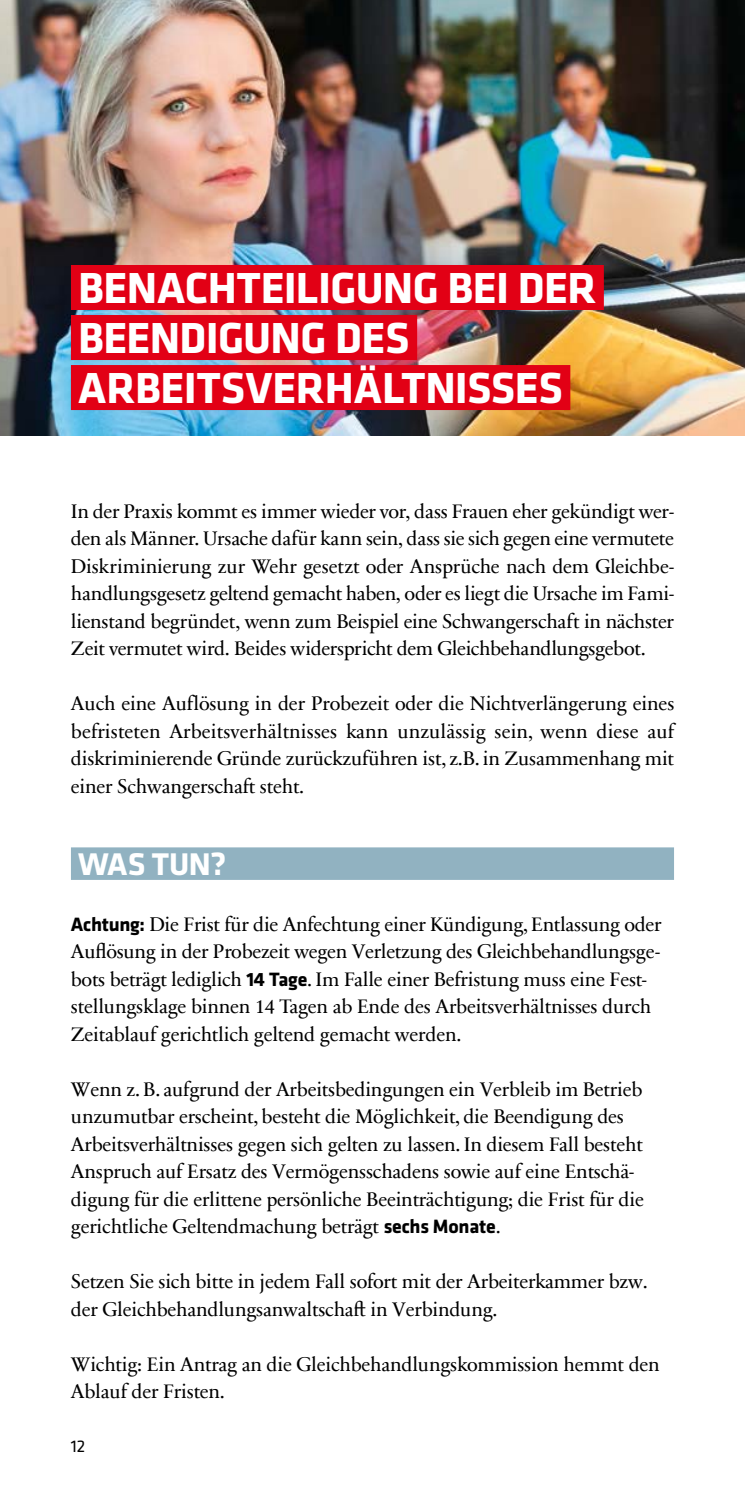
<style>
.page{position:relative;width:745px;height:1489px;background:#fff}
.page>*{position:absolute;margin:0;border:0;box-sizing:border-box;transform-origin:0 0}
.t1{font:700 45px/50px "Klavika Basic";letter-spacing:-.015em;color:#fff}
.t2{font:700 32.5px "Klavika Basic";letter-spacing:-.005em;color:#fff}
.t3{font:20px/27.5px "Sabon Next Com";letter-spacing:-.01em;color:#000}
.t4{font:17.5px "Klavika Basic";color:#000}
.s1{font-family:"Klavika Basic";font-weight:700}
</style>
<div class="page">
<img style="left:0;top:0;width:744px;height:435px">
<div style="left:71px;top:265px;width:532px;height:45px;background:#e20015"></div>
<div style="left:71px;top:315px;width:346px;height:45px;background:#e20015"></div>
<div style="left:71px;top:365px;width:499px;height:45px;background:#e20015"></div>
<div style="left:71px;top:847px;width:602px;height:32px;background:#91b2c1"></div>
<h1 class="t1" style="left:78px;top:261px;width:519px">BENACHTEILIGUNG BEI DER<br>BEENDIGUNG DES<br>ARBEITSVERHÄLTNISSES</h1>
<p class="t3" style="left:71px;top:496px;width:604px;text-align:justify">In der Praxis kommt es immer wieder vor, dass Frauen eher gekündigt wer&shy;den als Männer. Ursache dafür kann sein, dass sie sich gegen eine vermutete Diskriminierung zur Wehr gesetzt oder Ansprüche nach dem Gleichbe&shy;handlungsgesetz geltend gemacht haben, oder es liegt die Ursache im Fami&shy;lienstand begründet, wenn zum Beispiel eine Schwangerschaft in nächster Zeit vermutet wird. Beides widerspricht dem Gleichbehandlungsgebot.</p>
<p class="t3" style="left:71px;top:689px;width:604px;text-align:justify">Auch eine Auflösung in der Probezeit oder die Nichtverlängerung eines befristeten Arbeitsverhältnisses kann unzulässig sein, wenn diese auf diskriminierende Gründe zurückzuführen ist, z.B. in Zusammenhang mit einer Schwangerschaft steht.</p>
<h2 class="t2" style="left:78px;top:841px;width:150px">WAS TUN?</h2>
<p class="t3" style="left:71px;top:909px;width:591px"><span class="s1">Achtung:</span> Die Frist für die Anfechtung einer Kündigung, Entlassung oder Auflösung in der Probezeit wegen Verletzung des Gleichbehandlungsge&shy;bots beträgt lediglich <span class="s1">14 Tage</span>. Im Falle einer Befristung muss eine Fest&shy;stellungsklage binnen 14 Tagen ab Ende des Arbeitsverhältnisses durch Zeitablauf gerichtlich geltend gemacht werden.</p>
<p class="t3" style="left:71px;top:1074px;width:574px">Wenn z. B. aufgrund der Arbeitsbedingungen ein Verbleib im Betrieb unzumutbar erscheint, besteht die Möglichkeit, die Beendigung des Arbeitsverhältnisses gegen sich gelten zu lassen. In diesem Fall besteht Anspruch auf Ersatz des Vermögensschadens sowie auf eine Entschä&shy;digung für die erlittene persönliche Beeinträchtigung; die Frist für die gerichtliche Geltendmachung beträgt <span class="s1">sechs Monate</span>.</p>
<p class="t3" style="left:71px;top:1266px;width:578px">Setzen Sie sich bitte in jedem Fall sofort mit der Arbeiterkammer bzw. der Gleichbehandlungsanwaltschaft in Verbindung.</p>
<p class="t3" style="left:71px;top:1349px;width:590px">Wichtig: Ein Antrag an die Gleichbehandlungskommission hemmt den<br>Ablauf der Fristen.</p>
<p class="t4" style="left:71px;top:1434px;width:16px">12</p>
</div>
